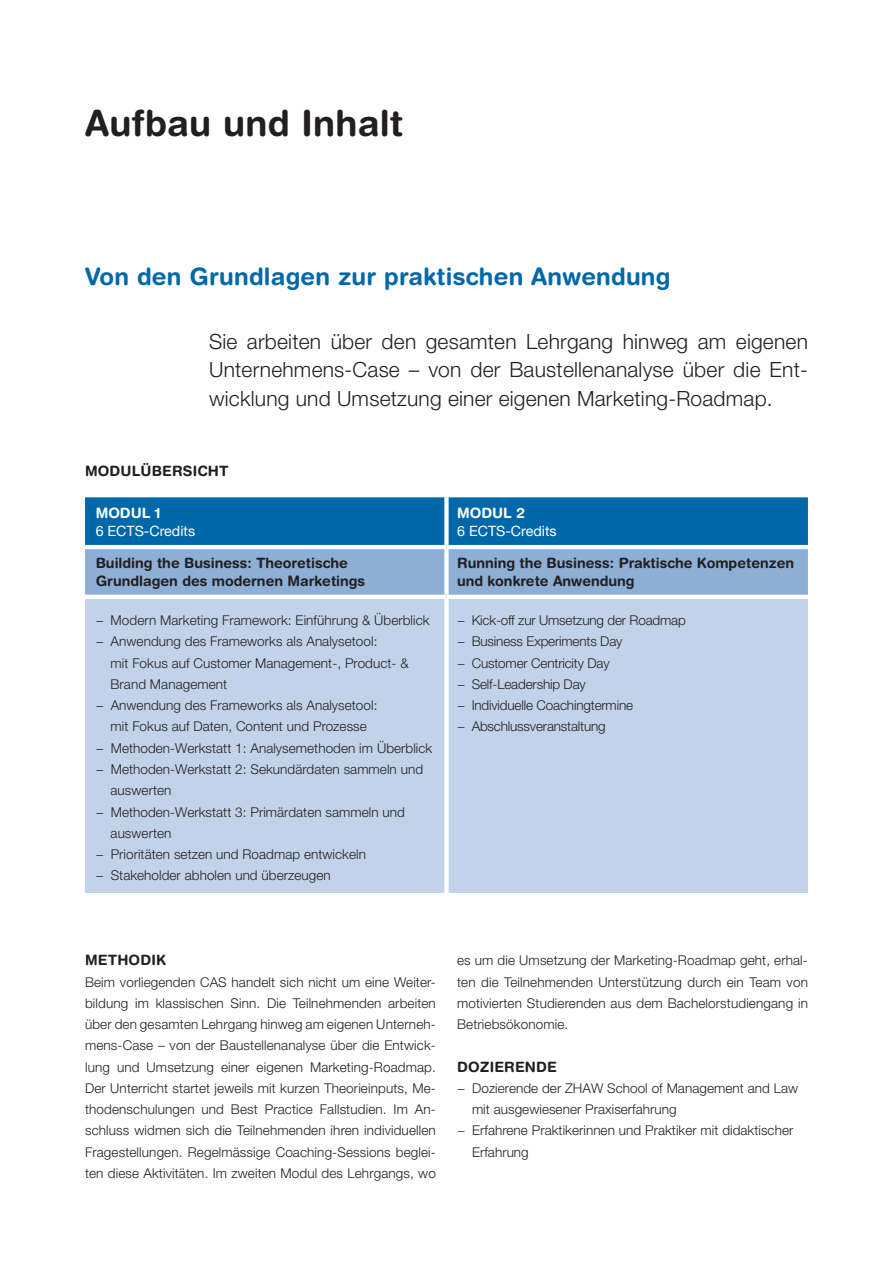
<style>
.page{position:relative;width:893px;height:1263px;background:#fff}
.page>*{position:absolute;margin:0;border:0;box-sizing:border-box;transform-origin:0 0}
.t1{font:700 36px "Helvetica Rounded LT Std";letter-spacing:.005em;color:#231f20}
.t2{font:700 24px "Helvetica Rounded LT Std";letter-spacing:.01em;color:#0068a9}
.t3{font:300 21px/28.5px "Helvetica Neue LT Pro";letter-spacing:.01em;color:#231f20;text-align:justify}
.t4{font:700 14.25px/18px "Helvetica Rounded LT Std";color:#231f20}
.t5{font:14.25px "Helvetica Neue LT Pro";color:#fff}
.t6{font:700 14.25px "Helvetica Rounded LT Std";color:#fff}
.t7{font:300 13.5px/21.3px "Helvetica Neue LT Pro";letter-spacing:.005em;color:#231f20;text-align:justify}
</style>
<div class="page">
<svg style="left:85px;top:497px;width:723px;height:98px;background:#468bbf"></svg>
<div style="left:85px;top:599px;width:723px;height:294px;background:#c2d3e9"></div>
<div style="left:444px;top:497px;width:5px;height:48px;background:#fff"></div>
<hr style="left:85px;top:545px;width:361px;height:4px;background:#fff">
<hr style="left:446px;top:545px;width:362px;height:4px;background:#fff">
<div style="left:444px;top:549px;width:5px;height:46px;background:#fff"></div>
<div style="left:444px;top:599px;width:5px;height:294px;background:#fff"></div>
<h1 class="t1" style="left:85px;top:101px;width:320px">Aufbau und Inhalt</h1>
<h2 class="t2" style="left:85px;top:262px;width:587px">Von den Grundlagen zur praktischen Anwendung</h2>
<h3 class="t3" style="left:209px;top:327px;width:600px">Sie arbeiten über den gesamten Lehrgang hinweg am eigenen Unternehmens-Case – von der Baustellenanalyse über die Ent&shy;wicklung und Umsetzung einer eigenen Marketing-Roadmap.</h3>
<p class="t4" style="left:85px;top:462px;width:145px">MODULÜBERSICHT</p>
<p class="t6" style="left:96px;top:505px;width:67px">MODUL 1</p>
<p class="t5" style="left:96px;top:523px;width:101px">6 ECTS-Credits</p>
<p class="t6" style="left:457px;top:505px;width:69px">MODUL 2</p>
<p class="t5" style="left:457px;top:523px;width:101px">6 ECTS-Credits</p>
<p class="t4" style="left:96px;top:554px;width:271px">Building the Business: Theoretische<br>Grundlagen des modernen Marketings</p>
<p class="t4" style="left:457px;top:554px;width:338px">Running the Business: Praktische Kompetenzen und konkrete Anwendung</p>
<p class="t7" style="left:96px;top:609px;width:335px">− Modern Marketing Framework: Einführung &amp; Überblick</p>
<p class="t7" style="left:96px;top:631px;width:283px">− Anwendung des Frameworks als Analysetool:</p>
<p class="t7" style="left:111px;top:652px;width:300px">mit Fokus auf Customer Management-, Product- &amp;</p>
<p class="t7" style="left:111px;top:673px;width:118px">Brand Management</p>
<p class="t7" style="left:96px;top:694px;width:283px">− Anwendung des Frameworks als Analysetool:</p>
<p class="t7" style="left:111px;top:716px;width:258px">mit Fokus auf Daten, Content und Prozesse</p>
<p class="t7" style="left:96px;top:737px;width:338px">− Methoden-Werkstatt 1: Analysemethoden im Überblick</p>
<p class="t7" style="left:96px;top:758px;width:329px">− Methoden-Werkstatt 2: Sekundärdaten sammeln und</p>
<p class="t7" style="left:111px;top:779px;width:62px">auswerten</p>
<p class="t7" style="left:96px;top:801px;width:311px">− Methoden-Werkstatt 3: Primärdaten sammeln und</p>
<p class="t7" style="left:111px;top:822px;width:62px">auswerten</p>
<p class="t7" style="left:96px;top:843px;width:272px">− Prioritäten setzen und Roadmap entwickeln</p>
<p class="t7" style="left:96px;top:864px;width:237px">− Stakeholder abholen und überzeugen</p>
<p class="t7" style="left:457px;top:609px;width:230px;text-align:left">− Kick-off zur Umsetzung der Roadmap − Business Experiments Day<br>− Customer Centricity Day<br>− Self-Leadership Day<br>− Individuelle Coachingtermine<br>− Abschlussveranstaltung</p>
<p class="t4" style="left:85px;top:951px;width:82px">METHODIK</p>
<p class="t7" style="left:85px;top:971px;width:352px">Beim vorliegenden CAS handelt sich nicht um eine Weiter&shy;bildung im klassischen Sinn. Die Teilnehmenden arbeiten über den gesamten Lehrgang hinweg am eigenen Unterneh&shy;mens-Case – von der Baustellenanalyse über die Entwick&shy;lung und Umsetzung einer eigenen Marketing-Roadmap.<br>Der Unterricht startet jeweils mit kurzen Theorieinputs, Me&shy;thodenschulungen und Best Practice Fallstudien. Im An&shy;schluss widmen sich die Teilnehmenden ihren individuellen Fragestellungen. Regelmässige Coaching-Sessions beglei&shy;ten diese Aktivitäten. Im zweiten Modul des Lehrgangs, wo</p>
<p class="t7" style="left:457px;top:949px;width:352px">es um die Umsetzung der Marketing-Roadmap geht, erhal&shy;ten die Teilnehmenden Unterstützung durch ein Team von motivierten Studierenden aus dem Bachelorstudiengang in Betriebsökonomie.</p>
<p class="t4" style="left:457px;top:1057px;width:101px">DOZIERENDE</p>
<p class="t7" style="left:457px;top:1077px;width:342px">− Dozierende der ZHAW School of Management and Law</p>
<p class="t7" style="left:472px;top:1098px;width:206px">mit ausgewiesener Praxiserfahrung</p>
<p class="t7" style="left:457px;top:1120px;width:338px">− Erfahrene Praktikerinnen und Praktiker mit didaktischer</p>
<p class="t7" style="left:472px;top:1141px;width:58px">Erfahrung</p>
</div>
